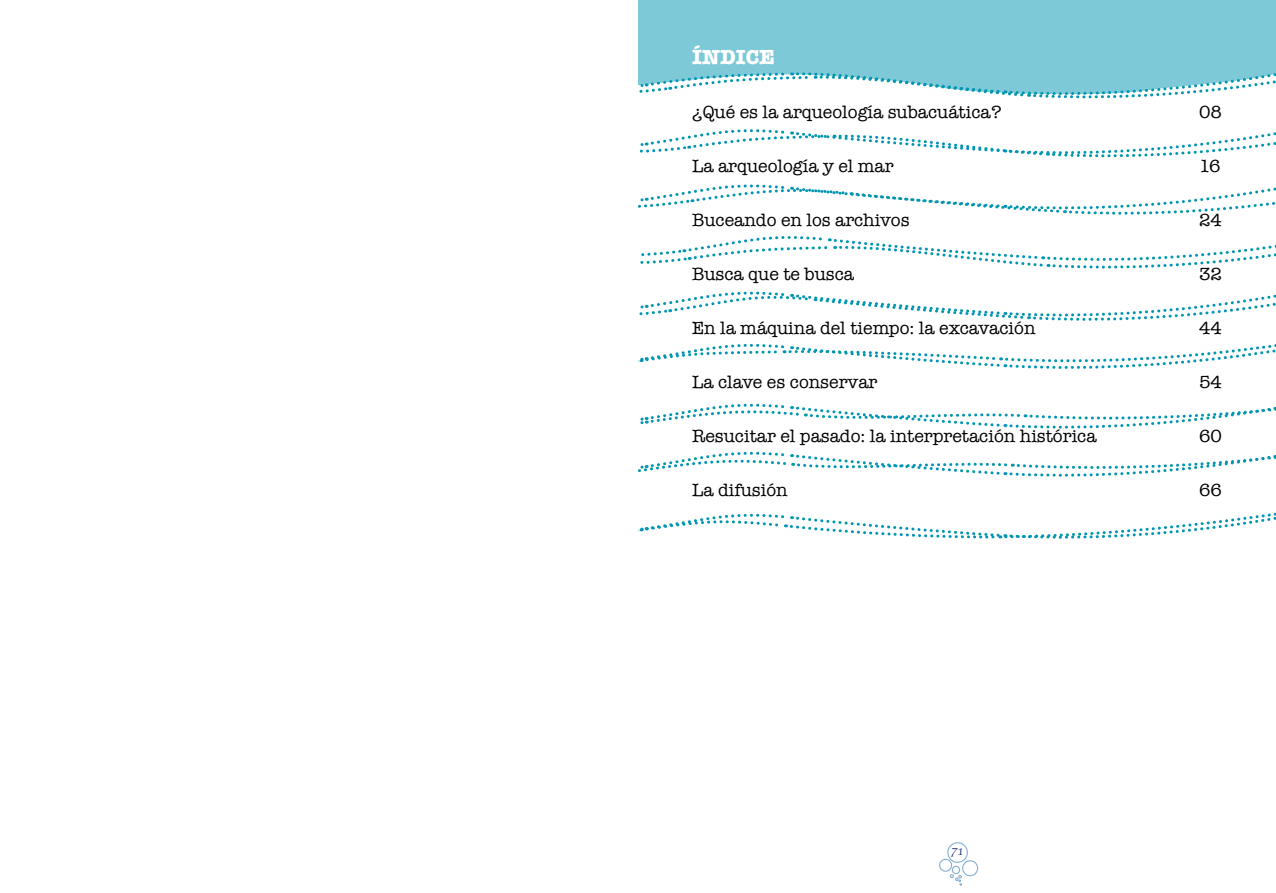
<style>
.page{position:relative;width:1276px;height:893px;background:#fff}
.page>*{position:absolute;margin:0;border:0;box-sizing:border-box;transform-origin:0 0}
.t1{font:700 21px "American Typewriter";color:#fff}
.t2{font:18px "American Typewriter";color:#000}
.t3{font:13.5px "Apple Chancery";color:#192b6b}
</style>
<div class="page">
<svg style="left:939px;top:842px;width:40px;height:44px"></svg>
<svg style="left:638px;top:403px;width:638px;height:74px"></svg>
<svg style="left:638px;top:512px;width:638px;height:27px"></svg>
<svg style="left:638px;top:96px;width:638px;height:273px"></svg>
<svg style="left:638px;top:0;width:638px;height:96px;background:#89ceda"></svg>
<p class="t1" style="left:692px;top:39px;width:84px">ÍNDICE</p>
<p class="t2" style="left:692px;top:98px;width:311px">¿Qué es la arqueología subacuática?</p>
<p class="t2" style="left:1199px;top:98px;width:24px">08</p>
<p class="t2" style="left:692px;top:152px;width:203px">La arqueología y el mar</p>
<p class="t2" style="left:1199px;top:152px;width:23px">16</p>
<p class="t2" style="left:692px;top:206px;width:219px">Buceando en los archivos</p>
<p class="t2" style="left:1199px;top:206px;width:24px">24</p>
<p class="t2" style="left:692px;top:260px;width:164px">Busca que te busca</p>
<p class="t2" style="left:1199px;top:260px;width:24px">32</p>
<p class="t2" style="left:692px;top:314px;width:345px">En la máquina del tiempo: la excavación</p>
<p class="t2" style="left:1199px;top:314px;width:24px">44</p>
<p class="t2" style="left:692px;top:368px;width:187px">La clave es conservar</p>
<p class="t2" style="left:1199px;top:368px;width:24px">54</p>
<p class="t2" style="left:692px;top:422px;width:406px">Resucitar el pasado: la interpretación histórica</p>
<p class="t2" style="left:1199px;top:422px;width:24px">60</p>
<p class="t2" style="left:692px;top:476px;width:97px">La difusión</p>
<p class="t2" style="left:1199px;top:476px;width:24px">66</p>
<p class="t3" style="left:950px;top:840px;width:14px">71</p>
</div>
